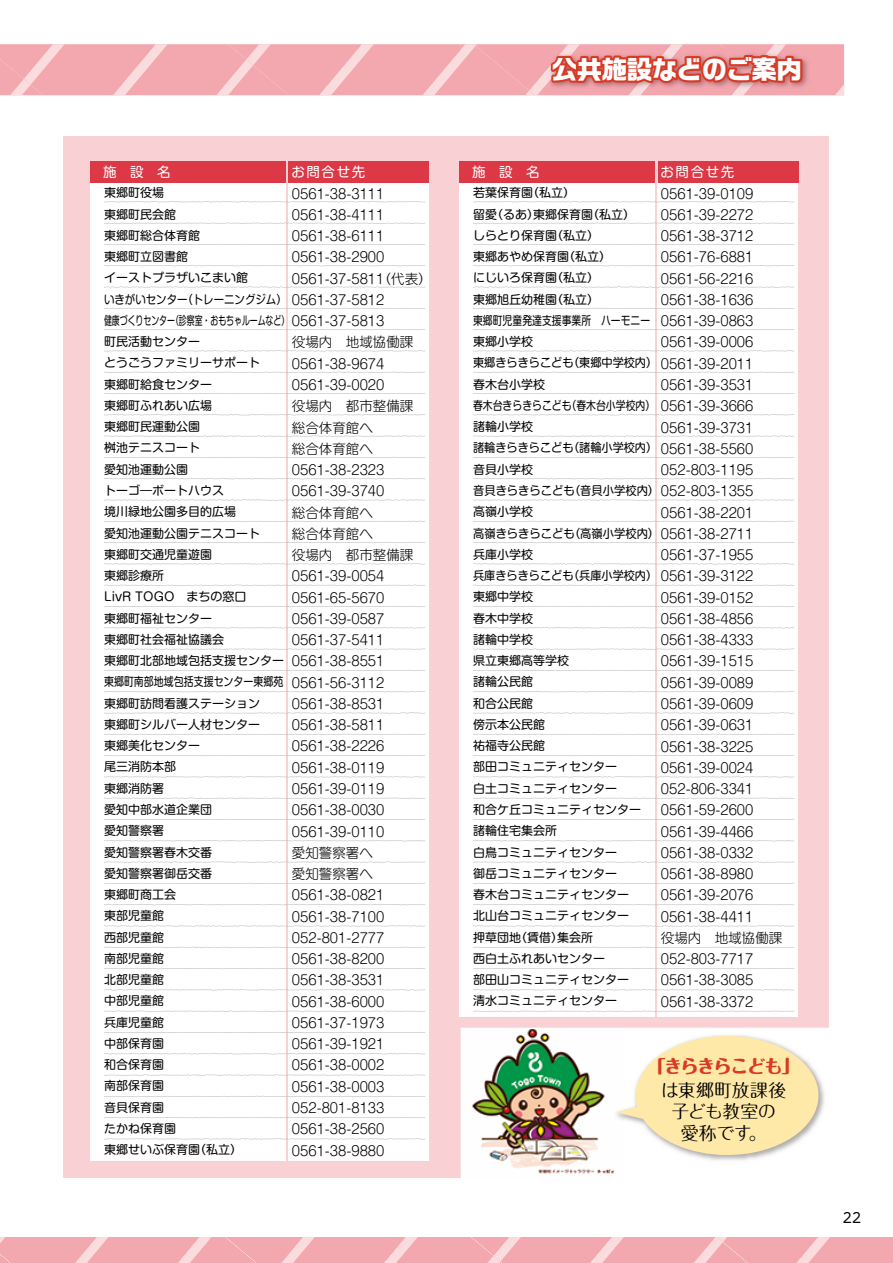
<style>
.page{position:relative;width:893px;height:1263px;background:#fff}
.page>*{position:absolute;margin:0;border:0;box-sizing:border-box;transform-origin:0 0}
.t1{font:700 25.5px "Ro G San Srf Std";letter-spacing:-.02em;color:#fff}
.t2{font:18px/21.6px "Maru Fo Pro";letter-spacing:-.015em;color:#000;text-align:center}
.t3{font:800 18px "Maru Fo Pro";letter-spacing:-.08em;color:#da3924}
.t4{font:13.8px "UD Shin M Go Pro";color:#000}
.t5{font:300 13.5px/21.3px "Shin M Go Pro";color:#000}
.t6{font:13.5px "Shin M Go Pro";letter-spacing:.115em;color:#fff}
.t7{font:12px/21.3px "Shin M Go Pro";color:#000}
</style>
<div class="page">
<div style="left:64px;top:136px;width:765px;height:1041px;background:#f9d1d4"></div>
<div style="left:90px;top:182px;width:195px;height:978px;background:#fff"></div>
<div style="left:289px;top:182px;width:140px;height:978px;background:#fff"></div>
<svg style="left:104px;top:201px;width:321px;height:1px"></svg>
<svg style="left:104px;top:223px;width:321px;height:1px"></svg>
<svg style="left:104px;top:244px;width:321px;height:1px"></svg>
<svg style="left:104px;top:265px;width:321px;height:1px"></svg>
<svg style="left:104px;top:286px;width:321px;height:2px"></svg>
<svg style="left:104px;top:308px;width:321px;height:1px"></svg>
<svg style="left:104px;top:329px;width:321px;height:1px"></svg>
<svg style="left:104px;top:350px;width:321px;height:1px"></svg>
<svg style="left:104px;top:372px;width:321px;height:1px"></svg>
<svg style="left:104px;top:393px;width:321px;height:1px"></svg>
<svg style="left:104px;top:414px;width:321px;height:1px"></svg>
<svg style="left:104px;top:435px;width:321px;height:2px"></svg>
<svg style="left:104px;top:457px;width:321px;height:1px"></svg>
<svg style="left:104px;top:478px;width:321px;height:1px"></svg>
<svg style="left:104px;top:499px;width:321px;height:2px"></svg>
<svg style="left:104px;top:521px;width:321px;height:1px"></svg>
<svg style="left:104px;top:542px;width:321px;height:1px"></svg>
<svg style="left:104px;top:563px;width:321px;height:1px"></svg>
<svg style="left:104px;top:585px;width:321px;height:1px"></svg>
<svg style="left:104px;top:606px;width:321px;height:1px"></svg>
<svg style="left:104px;top:627px;width:321px;height:1px"></svg>
<svg style="left:104px;top:648px;width:321px;height:2px"></svg>
<svg style="left:104px;top:670px;width:321px;height:1px"></svg>
<svg style="left:104px;top:691px;width:321px;height:1px"></svg>
<svg style="left:104px;top:712px;width:321px;height:2px"></svg>
<svg style="left:104px;top:734px;width:321px;height:1px"></svg>
<svg style="left:104px;top:755px;width:321px;height:1px"></svg>
<svg style="left:104px;top:776px;width:320px;height:1px"></svg>
<svg style="left:104px;top:797px;width:321px;height:2px"></svg>
<svg style="left:104px;top:819px;width:321px;height:1px"></svg>
<svg style="left:104px;top:840px;width:321px;height:1px"></svg>
<svg style="left:104px;top:861px;width:321px;height:2px"></svg>
<svg style="left:104px;top:883px;width:321px;height:1px"></svg>
<svg style="left:104px;top:904px;width:321px;height:1px"></svg>
<svg style="left:104px;top:925px;width:321px;height:1px"></svg>
<svg style="left:104px;top:947px;width:321px;height:1px"></svg>
<svg style="left:104px;top:968px;width:321px;height:1px"></svg>
<svg style="left:104px;top:989px;width:321px;height:1px"></svg>
<svg style="left:104px;top:1010px;width:321px;height:2px"></svg>
<svg style="left:104px;top:1032px;width:321px;height:1px"></svg>
<svg style="left:104px;top:1053px;width:321px;height:1px"></svg>
<svg style="left:104px;top:1074px;width:321px;height:2px"></svg>
<svg style="left:104px;top:1096px;width:321px;height:1px"></svg>
<svg style="left:104px;top:1117px;width:321px;height:1px"></svg>
<svg style="left:104px;top:1138px;width:321px;height:1px"></svg>
<div style="left:90px;top:161px;width:195px;height:21px;background:#dc3845"></div>
<div style="left:289px;top:161px;width:140px;height:21px;background:#dc3845"></div>
<div style="left:459px;top:182px;width:195px;height:835px;background:#fff"></div>
<div style="left:658px;top:182px;width:140px;height:835px;background:#fff"></div>
<svg style="left:473px;top:201px;width:321px;height:1px"></svg>
<svg style="left:473px;top:223px;width:321px;height:1px"></svg>
<svg style="left:473px;top:244px;width:321px;height:1px"></svg>
<svg style="left:473px;top:265px;width:321px;height:1px"></svg>
<svg style="left:473px;top:286px;width:321px;height:2px"></svg>
<svg style="left:473px;top:308px;width:321px;height:1px"></svg>
<svg style="left:473px;top:329px;width:321px;height:1px"></svg>
<svg style="left:473px;top:350px;width:321px;height:1px"></svg>
<svg style="left:473px;top:372px;width:321px;height:1px"></svg>
<svg style="left:473px;top:393px;width:321px;height:1px"></svg>
<svg style="left:473px;top:414px;width:321px;height:1px"></svg>
<svg style="left:473px;top:435px;width:321px;height:2px"></svg>
<svg style="left:473px;top:457px;width:321px;height:1px"></svg>
<svg style="left:473px;top:478px;width:321px;height:1px"></svg>
<svg style="left:473px;top:499px;width:321px;height:2px"></svg>
<svg style="left:473px;top:521px;width:321px;height:1px"></svg>
<svg style="left:473px;top:542px;width:321px;height:1px"></svg>
<svg style="left:473px;top:563px;width:321px;height:1px"></svg>
<svg style="left:473px;top:585px;width:321px;height:1px"></svg>
<svg style="left:473px;top:606px;width:321px;height:1px"></svg>
<svg style="left:473px;top:627px;width:321px;height:1px"></svg>
<svg style="left:473px;top:648px;width:321px;height:2px"></svg>
<svg style="left:473px;top:670px;width:321px;height:1px"></svg>
<svg style="left:473px;top:691px;width:321px;height:1px"></svg>
<svg style="left:473px;top:712px;width:321px;height:2px"></svg>
<svg style="left:473px;top:734px;width:321px;height:1px"></svg>
<svg style="left:473px;top:755px;width:321px;height:1px"></svg>
<svg style="left:473px;top:776px;width:320px;height:1px"></svg>
<svg style="left:473px;top:797px;width:321px;height:2px"></svg>
<svg style="left:473px;top:819px;width:321px;height:1px"></svg>
<svg style="left:473px;top:840px;width:321px;height:1px"></svg>
<svg style="left:473px;top:861px;width:321px;height:2px"></svg>
<svg style="left:473px;top:883px;width:321px;height:1px"></svg>
<svg style="left:473px;top:904px;width:321px;height:1px"></svg>
<svg style="left:473px;top:925px;width:321px;height:1px"></svg>
<svg style="left:473px;top:947px;width:321px;height:1px"></svg>
<svg style="left:473px;top:968px;width:321px;height:1px"></svg>
<svg style="left:473px;top:989px;width:321px;height:1px"></svg>
<svg style="left:473px;top:1010px;width:321px;height:2px"></svg>
<div style="left:459px;top:161px;width:195px;height:21px;background:#dc3845"></div>
<div style="left:658px;top:161px;width:140px;height:21px;background:#dc3845"></div>
<img style="left:461px;top:1028px;width:368px;height:149px">
<img style="left:610px;top:1031px;width:219px;height:134px">
<svg style="left:616px;top:1036px;width:202px;height:119px;background:#fcecbe"></svg>
<svg style="left:0;top:44px;width:474px;height:51px;background:#f3adb4"></svg>
<svg style="left:474px;top:44px;width:370px;height:51px;background:#e78583"></svg>
<svg style="left:0;top:1237px;width:893px;height:26px;background:#f3acb3"></svg>
<p class="t6" style="left:103px;top:161px;width:69px">施設名</p>
<p class="t6" style="left:292px;top:161px;width:75px">お問合せ先</p>
<p class="t7" style="left:104px;top:181px;width:187px">東郷町役場<br>東郷町民会館<br>東郷町総合体育館<br>東郷町立図書館<br>イーストプラザいこまい館<br>いきがいセンター（トレーニングジム）健康づくりセンター（診察室・おもちゃルームなど）町民活動センター<br>とうごうファミリーサポート<br>東郷町給食センター<br>東郷町ふれあい広場<br>東郷町民運動公園<br>桝池テニスコート<br>愛知池運動公園<br>トーゴ―ボートハウス<br>境川緑地公園多目的広場<br>愛知池運動公園テニスコート<br>東郷町交通児童遊園<br>東郷診療所</p>
<p class="t7" style="left:104px;top:606px;width:181px">東郷町福祉センター<br>東郷町社会福祉協議会<br>東郷町北部地域包括支援センター東郷町南部地域包括支援センター東郷苑東郷町訪問看護ステーション<br>東郷町シルバー人材センター<br>東郷美化センター<br>尾三消防本部<br>東郷消防署<br>愛知中部水道企業団<br>愛知警察署<br>愛知警察署春木交番<br>愛知警察署御岳交番<br>東郷町商工会<br>東部児童館<br>西部児童館<br>南部児童館<br>北部児童館<br>中部児童館<br>兵庫児童館<br>中部保育園<br>和合保育園<br>南部保育園<br>音貝保育園<br>たかね保育園<br>東郷せいぶ保育園（私立）</p>
<p class="t5" style="left:292px;top:181px;width:141px">0561-38-3111<br>0561-38-4111<br>0561-38-6111<br>0561-38-2900<br>0561-37-5811（代表）<br>0561-37-5812<br>0561-37-5813<br>役場内　地域協働課<br>0561-38-9674<br>0561-39-0020<br>役場内　都市整備課<br>総合体育館へ<br>総合体育館へ<br>0561-38-2323<br>0561-39-3740<br>総合体育館へ<br>総合体育館へ<br>役場内　都市整備課<br>0561-39-0054</p>
<p class="t7" style="left:104px;top:585px;width:144px">LivR TOGO　まちの窓口</p>
<p class="t5" style="left:292px;top:585px;width:94px">0561-65-5670<br>0561-39-0587<br>0561-37-5411<br>0561-38-8551<br>0561-56-3112<br>0561-38-8531<br>0561-38-5811<br>0561-38-2226<br>0561-38-0119<br>0561-39-0119<br>0561-38-0030<br>0561-39-0110愛知警察署へ愛知警察署へ<br>0561-38-0821<br>0561-38-7100<br>052-801-2777<br>0561-38-8200<br>0561-38-3531<br>0561-38-6000<br>0561-37-1973<br>0561-39-1921<br>0561-38-0002<br>0561-38-0003<br>052-801-8133<br>0561-38-2560<br>0561-38-9880</p>
<h1 class="t1" style="left:552px;top:52px;width:252px">公共施設などのご案内</h1>
<p class="t6" style="left:472px;top:161px;width:69px">施設名</p>
<p class="t6" style="left:661px;top:161px;width:75px">お問合せ先</p>
<p class="t7" style="left:473px;top:181px;width:188px">若葉保育園（私立）<br>留愛（るあ）東郷保育園（私立）<br>しらとり保育園（私立）<br>東郷あやめ保育園（私立）<br>にじいろ保育園（私立）<br>東郷旭丘幼稚園（私立）<br>東郷町児童発達支援事業所　ハーモニー東郷小学校<br>東郷きらきらこども（東郷中学校内）春木台小学校<br>春木台きらきらこども（春木台小学校内）諸輪小学校<br>諸輪きらきらこども（諸輪小学校内）音貝小学校<br>音貝きらきらこども（音貝小学校内）高嶺小学校<br>高嶺きらきらこども（高嶺小学校内）兵庫小学校<br>兵庫きらきらこども（兵庫小学校内）東郷中学校<br>春木中学校<br>諸輪中学校<br>県立東郷高等学校<br>諸輪公民館<br>和合公民館<br>傍示本公民館<br>祐福寺公民館<br>部田コミュニティセンター<br>白土コミュニティセンター<br>和合ケ丘コミュニティセンター<br>諸輪住宅集会所<br>白鳥コミュニティセンター<br>御岳コミュニティセンター<br>春木台コミュニティセンター<br>北山台コミュニティセンター<br>押草団地（賃借）集会所<br>西白土ふれあいセンター<br>部田山コミュニティセンター<br>清水コミュニティセンター</p>
<p class="t5" style="left:661px;top:181px;width:123px">0561-39-0109<br>0561-39-2272<br>0561-38-3712<br>0561-76-6881<br>0561-56-2216<br>0561-38-1636<br>0561-39-0863<br>0561-39-0006<br>0561-39-2011<br>0561-39-3531<br>0561-39-3666<br>0561-39-3731<br>0561-38-5560<br>052-803-1195<br>052-803-1355<br>0561-38-2201<br>0561-38-2711<br>0561-37-1955<br>0561-39-3122<br>0561-39-0152<br>0561-38-4856<br>0561-38-4333<br>0561-39-1515<br>0561-39-0089<br>0561-39-0609<br>0561-39-0631<br>0561-38-3225<br>0561-39-0024<br>052-806-3341<br>0561-59-2600<br>0561-39-4466<br>0561-38-0332<br>0561-38-8980<br>0561-39-2076<br>0561-38-4411<br>役場内　地域協働課<br>052-803-7717<br>0561-38-3085<br>0561-38-3372</p>
<h2 class="t3" style="left:648px;top:1051px;width:153px">「きらきらこども」</h2>
<h2 class="t2" style="left:661px;top:1077px;width:127px">は東郷町放課後子ども教室の愛称です。</h2>
<p class="t4" style="left:843px;top:1207px;width:20px">22</p>
</div>
